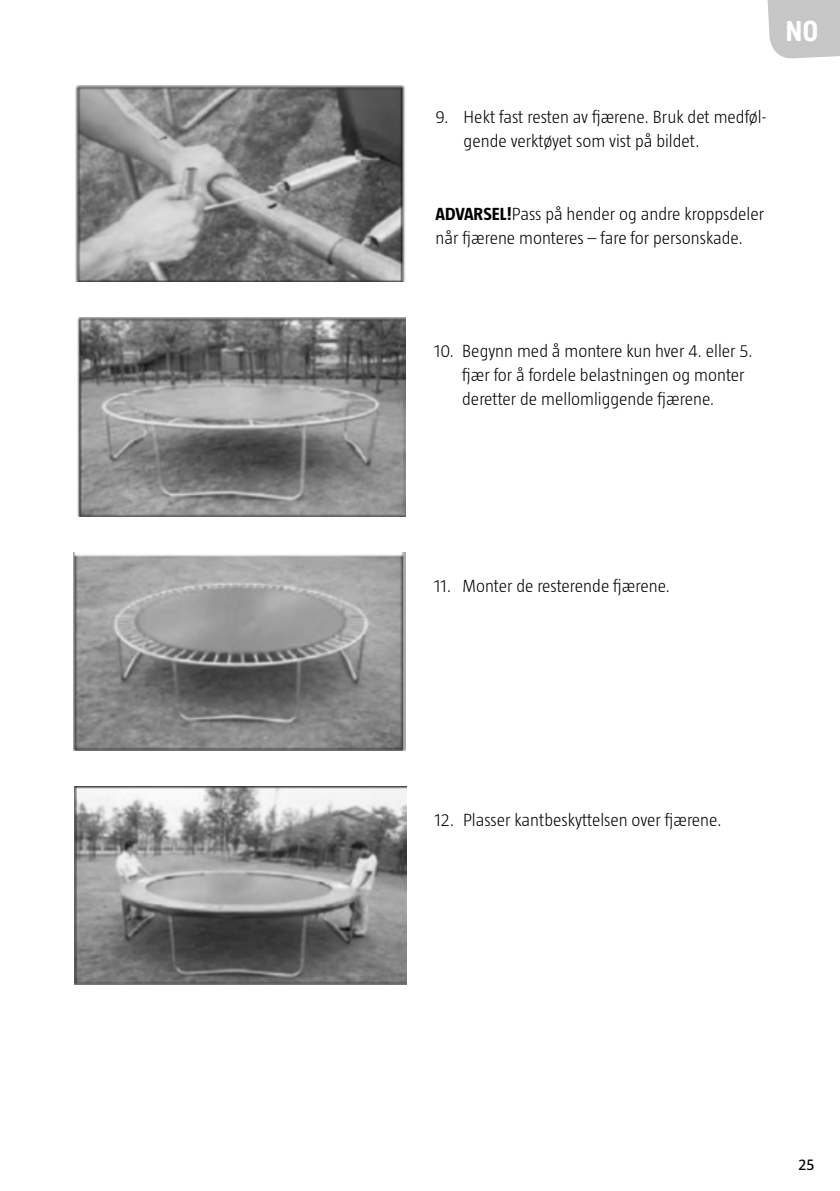
<style>
.page{position:relative;width:840px;height:1191px;background:#fff}
.page>*{position:absolute;margin:0;border:0;box-sizing:border-box;transform-origin:0 0}
.t1{font:700 30px "Creighton Pro";color:#fff}
.t2{font:300 18px/24px "Taz";color:#000}
.t3{font:16px "Taz";color:#000}
.s1{font-weight:700}
</style>
<div class="page">
<svg style="left:767px;top:0;width:72px;height:59px"></svg>
<img style="left:75px;top:85px;width:331px;height:197px">
<img style="left:77px;top:317px;width:328px;height:199px">
<img style="left:74px;top:552px;width:331px;height:198px">
<img style="left:74px;top:786px;width:332px;height:199px">
<h1 class="t1" style="left:785px;top:14px;width:33px">NO</h1>
<p class="t2" style="left:463px;top:105px;width:304px;text-indent:-28px">9. Hekt fast resten av fjærene. Bruk det medføl&shy;gende verktøyet som vist på bildet.</p>
<p class="t2" style="left:435px;top:201px;width:330px"><span class="s1">ADVARSEL!</span>Pass på hender og andre kroppsdeler når fjærene monteres – fare for personskade.</p>
<p class="t2" style="left:462px;top:339px;width:288px;text-indent:-28px">10. Begynn med å montere kun hver 4. eller 5. fjær for å fordele belastningen og monter deretter de mellomliggende fjærene.</p>
<p class="t2" style="left:434px;top:573px;width:234px">11. Monter de resterende fjærene.</p>
<p class="t2" style="left:434px;top:808px;width:285px">12. Plasser kantbeskyttelsen over fjærene.</p>
<p class="t3" style="left:798px;top:1155px;width:17px">25</p>
</div>
